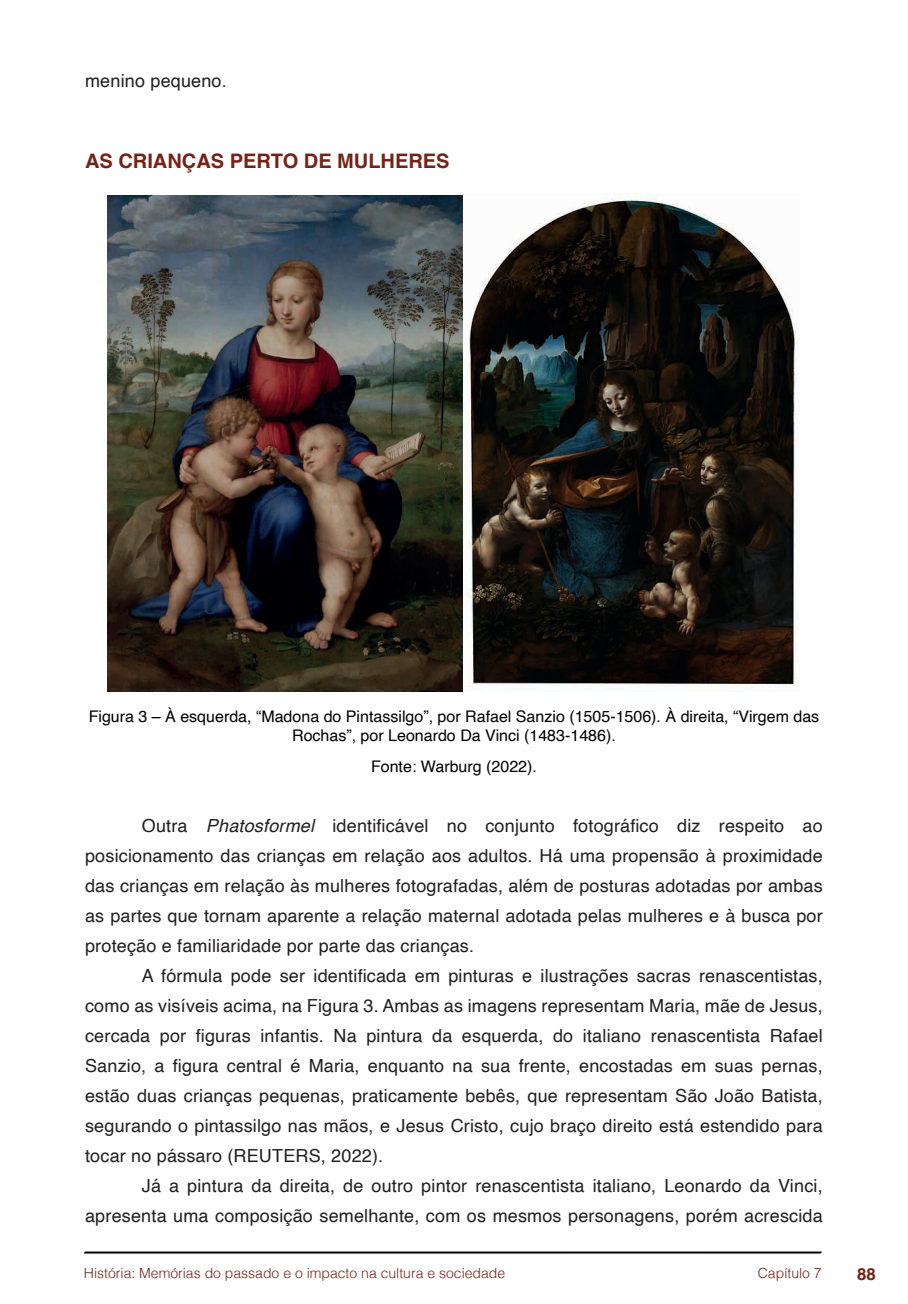
<style>
.page{position:relative;width:908px;height:1304px;background:#fff}
.page>*{position:absolute;margin:0;border:0;box-sizing:border-box;transform-origin:0 0}
.t1{font:700 20px "Helvetica";color:#752317}
.t2{font:18px/30px "Helvetica";letter-spacing:.01em;color:#231f20;text-align:justify}
.t3{font:700 16.8px "Helvetica";color:#752317}
.t4{font:16px/19.2px "Helvetica";color:#000;text-align:center}
.t5{font:300 14px "Helvetica";color:#752317}
.s1{font-style:italic}
</style>
<div class="page">
<svg style="left:84px;top:1251px;width:737px;height:3px;background:#515151"></svg>
<img style="left:108px;top:195px;width:690px;height:497px">
<p class="t2" style="left:85px;top:66px;width:143px">menino pequeno.</p>
<p class="t1" style="left:85px;top:149px;width:366px">AS CRIANÇAS PERTO DE MULHERES</p>
<p class="t4" style="left:89px;top:707px;width:731px">Figura 3 – À esquerda, “Madona do Pintassilgo”, por Rafael Sanzio (1505-1506). À direita, “Virgem das<br>Rochas”, por Leonardo Da Vinci (1483-1486).</p>
<p class="t4" style="left:371px;top:757px;width:167px">Fonte: Warburg (2022).</p>
<p class="t2" style="left:85px;top:811px;width:738px;text-indent:57px">Outra <span class="s1">Phatosformel</span> identificável no conjunto fotográfico diz respeito ao posicionamento das crianças em relação aos adultos. Há uma propensão à proximidade das crianças em relação às mulheres fotografadas, além de posturas adotadas por ambas as partes que tornam aparente a relação maternal adotada pelas mulheres e à busca por proteção e familiaridade por parte das crianças.</p>
<p class="t2" style="left:85px;top:961px;width:738px;text-indent:57px">A fórmula pode ser identificada em pinturas e ilustrações sacras renascentistas, como as visíveis acima, na Figura 3. Ambas as imagens representam Maria, mãe de Jesus, cercada por figuras infantis. Na pintura da esquerda, do italiano renascentista Rafael Sanzio, a figura central é Maria, enquanto na sua frente, encostadas em suas pernas, estão duas crianças pequenas, praticamente bebês, que representam São João Batista, segurando o pintassilgo nas mãos, e Jesus Cristo, cujo braço direito está estendido para tocar no pássaro (REUTERS, 2022).</p>
<p class="t2" style="left:85px;top:1171px;width:738px;text-align:right">Já a pintura da direita, de outro pintor renascentista italiano, Leonardo da Vinci, apresenta uma composição semelhante, com os mesmos personagens, porém acrescida</p>
<p class="t5" style="left:84px;top:1261px;width:422px">História: Memórias do passado e o impacto na cultura e sociedade</p>
<p class="t5" style="left:757px;top:1261px;width:65px">Capítulo 7</p>
<p class="t3" style="left:856px;top:1264px;width:20px">88</p>
</div>
